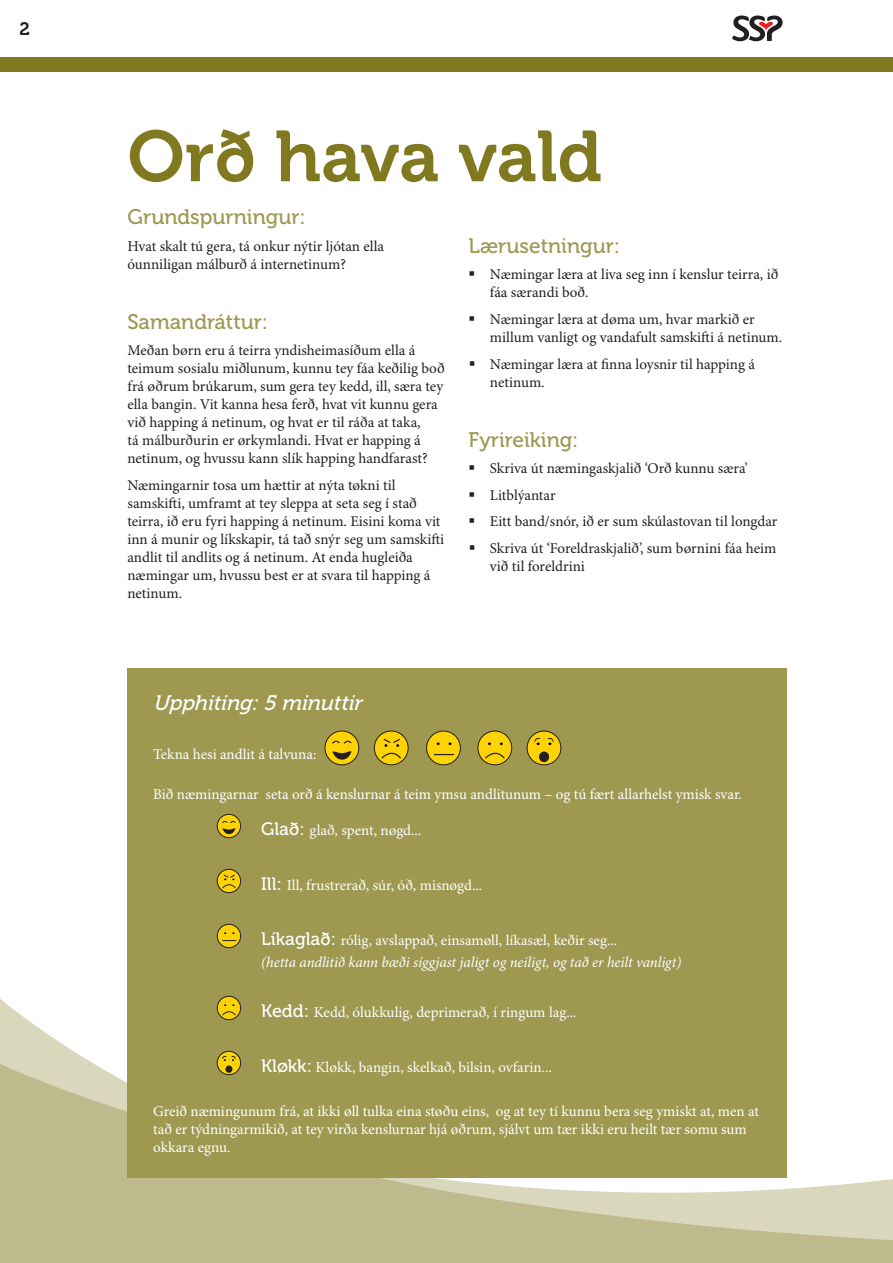
<style>
.page{position:relative;width:893px;height:1263px;background:#fff}
.page>*{position:absolute;margin:0;border:0;box-sizing:border-box;transform-origin:0 0}
.t1{font:71.55px "Museo 700";color:#807920}
.t2{font:21px "Museo 500";color:#9e9851}
.t3{font:italic 21px "Museo 500";color:#fff}
.t4{font:18px "Museo 700";color:#231f20}
.t5{font:15px/18px "Minion Pro";color:#231f20}
.t6{font:15px/18px "Minion Pro";color:#fff}
.t7{font:italic 15px/22.5px "Minion Pro";letter-spacing:-.005em;color:#fff}
.s1{font-family:"Museo 500";font-size:18px}
.s2{font-family:"Museo 500";font-style:normal;font-size:18px}
.s3{font-style:normal}
</style>
<div class="page">
<div style="left:0;top:57px;width:893px;height:15px;background:#807920"></div>
<svg style="left:732px;top:16px;width:51px;height:25px"></svg>
<svg style="left:0;top:668px;width:893px;height:595px"></svg>
<div style="left:128px;top:669px;width:659px;height:509px;background:#9e9851"></div>
<svg style="left:217px;top:814px;width:24px;height:24px"></svg>
<div style="left:217px;top:814px;width:24px;height:24px;border:1px solid #231f20;border-radius:50%"></div>
<svg style="left:222px;top:820px;width:14px;height:14px"></svg>
<svg style="left:217px;top:869px;width:24px;height:24px"></svg>
<div style="left:217px;top:869px;width:24px;height:24px;border:1px solid #231f20;border-radius:50%"></div>
<svg style="left:222px;top:874px;width:14px;height:15px"></svg>
<svg style="left:217px;top:924px;width:24px;height:24px"></svg>
<div style="left:217px;top:924px;width:24px;height:24px;border:1px solid #231f20;border-radius:50%"></div>
<svg style="left:223px;top:940px;width:13px;height:1px"></svg>
<div style="left:217px;top:996px;width:24px;height:24px;background:#fed304;border-radius:50%"></div>
<div style="left:217px;top:996px;width:24px;height:24px;border:1px solid #231f20;border-radius:50%"></div>
<svg style="left:222px;top:1004px;width:14px;height:12px"></svg>
<svg style="left:217px;top:1051px;width:24px;height:23px"></svg>
<div style="left:217px;top:1051px;width:24px;height:24px;border:1px solid #231f20;border-radius:50%"></div>
<div style="left:225px;top:1065px;width:7px;height:8px;background:#231f20;border-radius:50%"></div>
<svg style="left:222px;top:1055px;width:14px;height:6px"></svg>
<div style="left:325px;top:731px;width:34px;height:34px;background:#fed304;border-radius:50%"></div>
<div style="left:325px;top:731px;width:34px;height:34px;border:1px solid #231f20;border-radius:50%"></div>
<svg style="left:332px;top:740px;width:20px;height:4px"></svg>
<svg style="left:332px;top:751px;width:20px;height:9px"></svg>
<svg style="left:374px;top:731px;width:34px;height:34px"></svg>
<div style="left:374px;top:731px;width:35px;height:34px;border:1px solid #231f20;border-radius:50%"></div>
<svg style="left:381px;top:738px;width:21px;height:22px"></svg>
<div style="left:478px;top:731px;width:34px;height:34px;background:#fed304;border-radius:50%"></div>
<div style="left:477px;top:731px;width:35px;height:34px;border:1px solid #231f20;border-radius:50%"></div>
<svg style="left:485px;top:742px;width:21px;height:18px"></svg>
<div style="left:427px;top:731px;width:33px;height:34px;background:#fed304;border-radius:50%"></div>
<div style="left:426px;top:731px;width:35px;height:34px;border:1px solid #231f20;border-radius:50%"></div>
<svg style="left:434px;top:754px;width:20px;height:1px"></svg>
<div style="left:527px;top:731px;width:34px;height:34px;background:#fed304;border-radius:50%"></div>
<div style="left:527px;top:731px;width:34px;height:34px;border:1px solid #231f20;border-radius:50%"></div>
<div style="left:539px;top:751px;width:10px;height:11px;background:#231f20;border-radius:50%"></div>
<svg style="left:534px;top:737px;width:7px;height:8px"></svg>
<svg style="left:547px;top:737px;width:7px;height:8px"></svg>
<p class="t4" style="left:20px;top:19px;width:12px">2</p>
<h1 class="t1" style="left:128px;top:117px;width:476px">Orð hava vald</h1>
<h2 class="t2" style="left:127px;top:205px;width:180px">Grundspurningur:</h2>
<p class="t5" style="left:127px;top:237px;width:258px">Hvat skalt tú gera, tá onkur nýtir ljótan ella óunniligan málburð á internetinum?</p>
<h2 class="t2" style="left:127px;top:310px;width:142px">Samandráttur:</h2>
<p class="t5" style="left:127px;top:342px;width:319px">Meðan børn eru á teirra yndisheimasíðum ella á teimum sosialu miðlunum, kunnu tey fáa keðilig boð frá øðrum brúkarum, sum gera tey kedd, ill, særa tey ella bangin. Vit kanna hesa ferð, hvat vit kunnu gera við happing á netinum, og hvat er til ráða at taka,<br>tá málburðurin er ørkymlandi. Hvat er happing á netinum, og hvussu kann slík happing handfarast?</p>
<p class="t5" style="left:127px;top:477px;width:318px">Næmingarnir tosa um hættir at nýta tøkni til samskifti, umframt at tey sleppa at seta seg í stað teirra, ið eru fyri happing á netinum. Eisini koma vit inn á munir og líkskapir, tá tað snýr seg um samskifti andlit til andlits og á netinum. At enda hugleiða næmingar um, hvussu best er at svara til happing á netinum.</p>
<h2 class="t2" style="left:469px;top:234px;width:153px">Lærusetningur:</h2>
<p class="t5" style="left:490px;top:266px;width:290px;text-indent:-21px">▪ Næmingar læra at liva seg inn í kenslur teirra, ið fáa særandi boð.</p>
<p class="t5" style="left:490px;top:311px;width:294px;text-indent:-21px">▪ Næmingar læra at døma um, hvar markið er millum vanligt og vandafult samskifti á netinum.</p>
<p class="t5" style="left:490px;top:355px;width:267px;text-indent:-21px">▪ Næmingar læra at finna loysnir til happing á netinum.</p>
<h2 class="t2" style="left:469px;top:428px;width:111px">Fyrireiking:</h2>
<p class="t5" style="left:469px;top:460px;width:281px">▪ Skriva út næmingaskjalið ‘Orð kunnu særa’</p>
<p class="t5" style="left:469px;top:487px;width:88px">▪ Litblýantar</p>
<p class="t5" style="left:469px;top:513px;width:310px">▪ Eitt band/snór, ið er sum skúlastovan til longdar</p>
<p class="t5" style="left:490px;top:540px;width:288px;text-indent:-21px">▪ Skriva út ‘Foreldraskjalið’, sum børnini fáa heim við til foreldrini</p>
<h2 class="t3" style="left:153px;top:691px;width:216px">Upphiting:5 minuttir</h2>
<p class="t6" style="left:153px;top:746px;width:165px">Tekna hesi andlit á talvuna:</p>
<p class="t6" style="left:153px;top:786px;width:590px">Bið næmingarnar seta orð á kenslurnar á teim ymsu andlitunum – og tú fært allarhelst ymisk svar.</p>
<p class="t6" style="left:261px;top:822px;width:162px"><span class="s1">Glað:</span> glað, spent, nøgd...</p>
<p class="t6" style="left:261px;top:877px;width:223px"><span class="s1">Ill:</span> Ill, frustrerað, súr, óð, misnøgd...</p>
<p class="t7" style="left:261px;top:929px;width:422px"><span class="s2">Líkaglað:</span> <span class="s3">rólig, avslappað, einsamøll, líkasæl, keðir seg...<br></span>(hetta andlitið kann bæði síggjast jaligt og neiligt, og tað er heilt vanligt)</p>
<p class="t6" style="left:261px;top:1004px;width:317px"><span class="s1">Kedd:</span> Kedd, ólukkulig, deprimerað, í ringum lag...</p>
<p class="t6" style="left:261px;top:1059px;width:292px"><span class="s1">Kløkk:</span> Kløkk, bangin, skelkað, bilsin, ovfarin...</p>
<p class="t6" style="left:153px;top:1103px;width:607px">Greið næmingunum frá, at ikki øll tulka eina støðu eins, og at tey tí kunnu bera seg ymiskt at, men at tað er týdningarmikið, at tey virða kenslurnar hjá øðrum, sjálvt um tær ikki eru heilt tær somu sum okkara egnu.</p>
</div>
